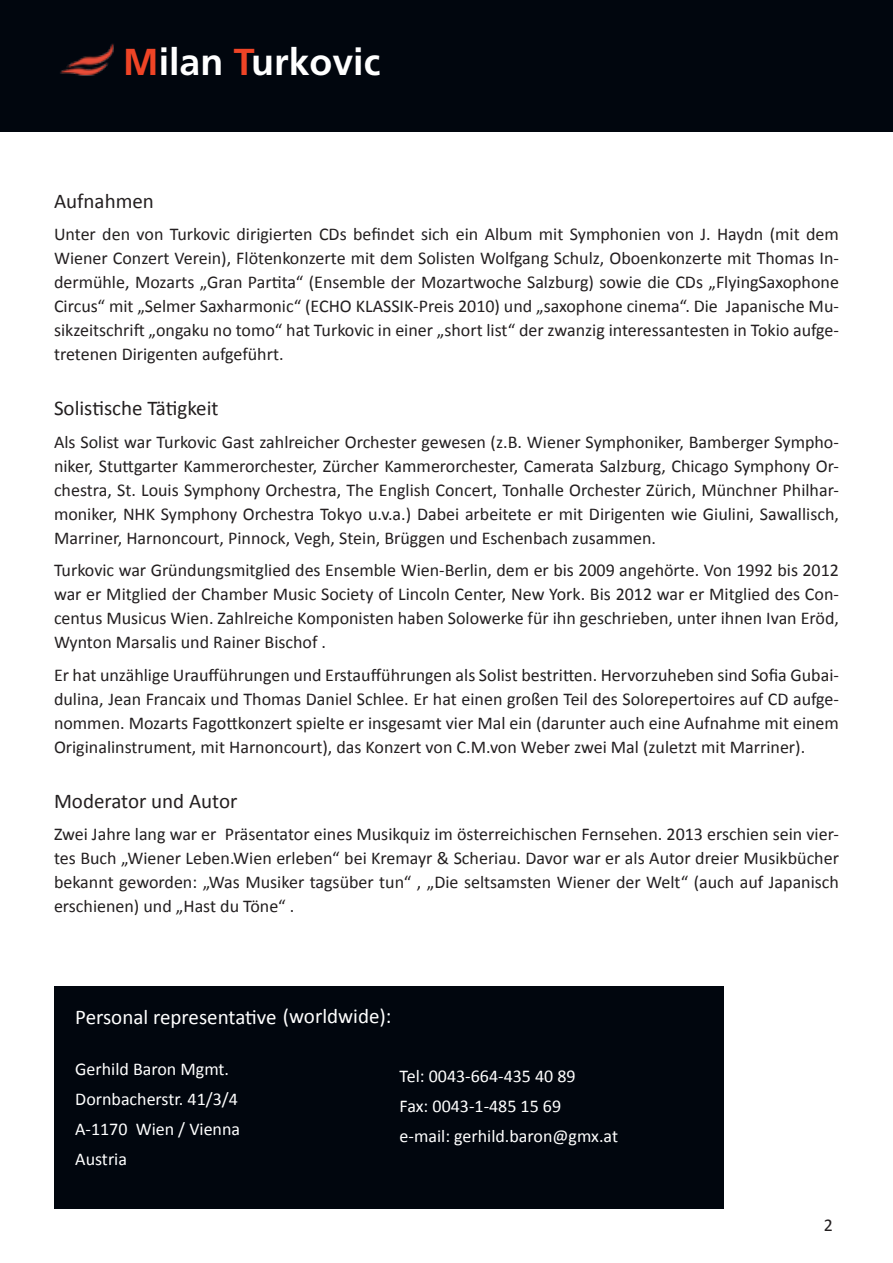
<style>
.page{position:relative;width:893px;height:1263px;background:#fff}
.page>*{position:absolute;margin:0;border:0;box-sizing:border-box;transform-origin:0 0}
.t1{font:700 37.5px "Frutiger";color:#fff}
.t2{font:21px "Calibri";color:#231f20}
.t3{font:21px "Calibri";color:#fff}
.t4{font:18px/24px "Calibri";color:#231f20;text-align:justify}
.t5{font:18px/30.2px "Calibri";color:#fff}
.s1{color:#ef4426}
</style>
<div class="page">
<div style="left:0;top:0;width:893px;height:132px;background:#01060e"></div>
<img style="left:60px;top:43px;width:54px;height:33px">
<div style="left:54px;top:987px;width:670px;height:222px;background:#01060e"></div>
<h1 class="t1" style="left:123px;top:40px;width:259px"><span class="s1">M</span>ilan <span class="s1">T</span>urkovic</h1>
<p class="t2" style="left:54px;top:188px;width:101px">Aufnahmen</p>
<p class="t4" style="left:54px;top:223px;width:786px">Unter den von Turkovic dirigierten CDs befindet sich ein Album mit Symphonien von J. Haydn (mit dem Wiener Conzert Verein), Flötenkonzerte mit dem Solisten Wolfgang Schulz, Oboenkonzerte mit Thomas In&shy;dermühle, Mozarts „Gran Partita“ (Ensemble der Mozartwoche Salzburg) sowie die CDs „FlyingSaxophone Circus“ mit „Selmer Saxharmonic“ (ECHO KLASSIK-Preis 2010) und „saxophone cinema“. Die Japanische Mu&shy;sikzeitschrift „ongaku no tomo“ hat Turkovic in einer „short list“ der zwanzig interessantesten in Tokio aufge&shy;tretenen Dirigenten aufgeführt.</p>
<p class="t2" style="left:54px;top:395px;width:166px">Solistische Tätigkeit</p>
<p class="t4" style="left:54px;top:430px;width:786px">Als Solist war Turkovic Gast zahlreicher Orchester gewesen (z.B. Wiener Symphoniker, Bamberger Sympho&shy;niker, Stuttgarter Kammerorchester, Zürcher Kammerorchester, Camerata Salzburg, Chicago Symphony Or&shy;chestra, St. Louis Symphony Orchestra, The English Concert, Tonhalle Orchester Zürich, Münchner Philhar&shy;moniker, NHK Symphony Orchestra Tokyo u.v.a.) Dabei arbeitete er mit Dirigenten wie Giulini, Sawallisch, Marriner, Harnoncourt, Pinnock, Vegh, Stein, Brüggen und Eschenbach zusammen.</p>
<p class="t4" style="left:54px;top:558px;width:786px">Turkovic war Gründungsmitglied des Ensemble Wien-Berlin, dem er bis 2009 angehörte. Von 1992 bis 2012 war er Mitglied der Chamber Music Society of Lincoln Center, New York. Bis 2012 war er Mitglied des Con&shy;centus Musicus Wien. Zahlreiche Komponisten haben Solowerke für ihn geschrieben, unter ihnen Ivan Eröd, Wynton Marsalis und Rainer Bischof .</p>
<p class="t4" style="left:54px;top:663px;width:786px">Er hat unzählige Uraufführungen und Erstaufführungen als Solist bestritten. Hervorzuheben sind Sofia Gubai&shy;dulina, Jean Francaix und Thomas Daniel Schlee. Er hat einen großen Teil des Solorepertoires auf CD aufge&shy;nommen. Mozarts Fagottkonzert spielte er insgesamt vier Mal ein (darunter auch eine Aufnahme mit einem Originalinstrument, mit Harnoncourt), das Konzert von C.M.von Weber zwei Mal (zuletzt mit Marriner).</p>
<p class="t2" style="left:54px;top:788px;width:185px">Moderator und Autor</p>
<p class="t4" style="left:54px;top:822px;width:786px">Zwei Jahre lang war er Präsentator eines Musikquiz im österreichischen Fernsehen. 2013 erschien sein vier&shy;tes Buch „Wiener Leben.Wien erleben“ bei Kremayr &amp; Scheriau. Davor war er als Autor dreier Musikbücher bekannt geworden: „Was Musiker tagsüber tun“ , „Die seltsamsten Wiener der Welt“ (auch auf Japanisch erschienen) und „Hast du Töne“ .</p>
<p class="t3" style="left:75px;top:1003px;width:318px">Personal representative (worldwide):</p>
<p class="t5" style="left:75px;top:1054px;width:166px">Gerhild Baron Mgmt.<br>Dornbacherstr. 41/3/4<br>A-1170 Wien / Vienna<br>Austria</p>
<p class="t5" style="left:400px;top:1061px;width:220px">Tel: 0043-664-435 40 89<br>Fax: 0043-1-485 15 69<br>e-mail: gerhild.baron@gmx.at</p>
<p class="t4" style="left:824px;top:1213px;width:11px">2</p>
</div>
